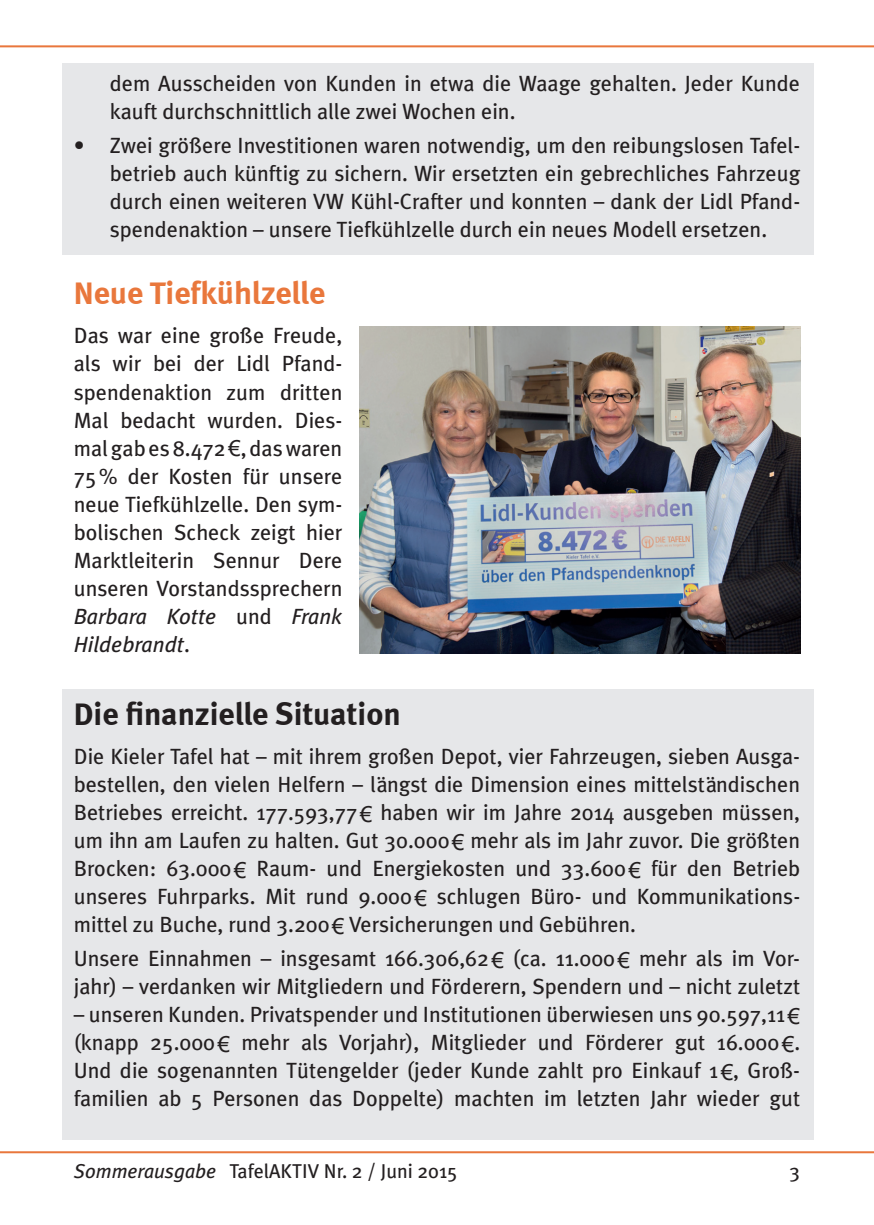
<style>
.page{position:relative;width:874px;height:1225px;background:#fff}
.page>*{position:absolute;margin:0;border:0;box-sizing:border-box;transform-origin:0 0}
.t1{font:700 32px "Meta";color:#231f20}
.t2{font:700 32px "Meta";color:#e9773c}
.t3{font:22px/28px "Meta Plus";color:#231f20;text-align:justify}
.t4{font:20px "Meta Plus";color:#231f20}
.s1{font-family:"Arial"}
.s2{font-style:italic}
</style>
<div class="page">
<hr style="left:0;top:1151px;width:873px;height:2px;background:#e9773c">
<hr style="left:0;top:45px;width:873px;height:2px;background:#e9773c">
<div style="left:62px;top:63px;width:751px;height:192px;background:#e6e7e9"></div>
<div style="left:62px;top:689px;width:751px;height:451px;background:#e6e7e9"></div>
<img style="left:359px;top:326px;width:440px;height:327px">
<p class="t3" style="left:110px;top:69px;width:691px">dem Ausscheiden von Kunden in etwa die Waage gehalten. Jeder Kunde kauft durchschnittlich alle zwei Wochen ein.</p>
<p class="t3" style="left:110px;top:131px;width:691px;text-indent:-36px">• Zwei größere Investitionen waren notwendig, um den reibungslosen Tafel&shy;betrieb auch künftig zu sichern. Wir ersetzten ein gebrechliches Fahrzeug durch einen weiteren VW Kühl-Crafter und konnten – dank der Lidl Pfand&shy;spendenaktion – unsere Tiefkühlzelle durch ein neues Modell ersetzen.</p>
<h1 class="t2" style="left:74px;top:274px;width:253px">Neue Tiefkühlzelle</h1>
<p class="t3" style="left:74px;top:322px;width:270px">Das war eine große Freude, als wir bei der Lidl Pfand&shy;spendenaktion zum dritten Mal bedacht wurden. Dies&shy;mal gab es 8.472 <span class="s1">€</span>, das waren 75 % der Kosten für unsere neue Tiefkühlzelle. Den sym&shy;bolischen Scheck zeigt hier Marktleiterin Sennur Dere unseren Vorstandssprechern <span class="s2">Barbara Kotte</span> und <span class="s2">Frank Hildebrandt</span>.</p>
<h1 class="t1" style="left:74px;top:694px;width:328px">Die finanzielle Situation</h1>
<p class="t3" style="left:74px;top:742px;width:727px">Die Kieler Tafel hat – mit ihrem großen Depot, vier Fahrzeugen, sieben Ausga&shy;bestellen, den vielen Helfern – längst die Dimension eines mittelständischen Betriebes erreicht. 177.593,77<span class="s1">€</span> haben wir im Jahre 2014 ausgeben müssen, um ihn am Laufen zu halten. Gut 30.000<span class="s1">€</span> mehr als im Jahr zuvor. Die größten Brocken: 63.000<span class="s1">€</span> Raum- und Energiekosten und 33.600<span class="s1">€</span> für den Betrieb unseres Fuhrparks. Mit rund 9.000<span class="s1">€</span> schlugen Büro- und Kommunikations&shy;mittel zu Buche, rund 3.200<span class="s1">€</span> Versicherungen und Gebühren.</p>
<p class="t3" style="left:74px;top:944px;width:727px">Unsere Einnahmen – insgesamt 166.306,62<span class="s1">€</span> (ca. 11.000<span class="s1">€</span> mehr als im Vor&shy;jahr) – verdanken wir Mitgliedern und Förderern, Spendern und – nicht zuletzt</p>
<p class="t3" style="left:74px;top:1000px;width:727px">– unseren Kunden. Privatspender und Institutionen überwiesen uns 90.597,11<span class="s1">€ </span>(knapp 25.000<span class="s1">€</span> mehr als Vorjahr), Mitglieder und Förderer gut 16.000<span class="s1">€</span>.<br>Und die sogenannten Tütengelder (jeder Kunde zahlt pro Einkauf 1<span class="s1">€</span>, Groß&shy;familien ab 5 Personen das Doppelte) machten im letzten Jahr wieder gut</p>
<p class="t4" style="left:74px;top:1159px;width:385px"><span class="s2">Sommerausgabe</span> TafelAKTIV Nr. 2 / Juni 2015</p>
<p class="t4" style="left:789px;top:1159px;width:12px">3</p>
</div>
